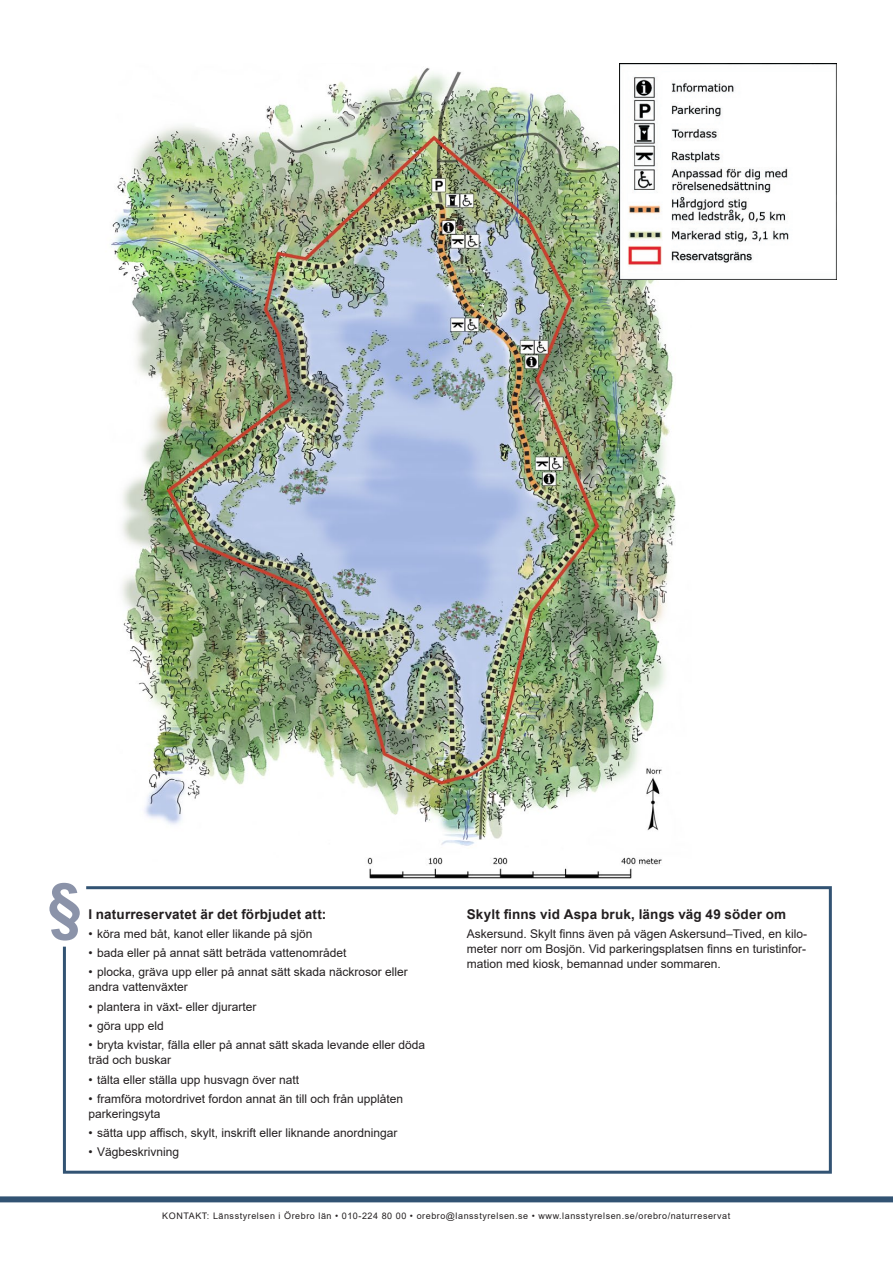
<style>
.page{position:relative;width:893px;height:1263px;background:#fff}
.page>*{position:absolute;margin:0;border:0;box-sizing:border-box;transform-origin:0 0}
.t1{font:700 61.5px "Arial";color:#8b93a9}
.Faktarubrik{font:700 13.5px "Arial";letter-spacing:.01em;color:#231f20}
.Faktatext{font:12px/15px "Arial";color:#231f20}
.t2{font:9px "Arial";letter-spacing:.06em;color:#231f20}
</style>
<div class="page">
<img style="left:111px;top:64px;width:565px;height:815px">
<div style="left:0;top:1196px;width:893px;height:6px;background:#325373"></div>
<svg style="left:62px;top:886px;width:770px;height:288px"></svg>
<img style="left:620px;top:64px;width:217px;height:216px">
<h1 class="t1" style="left:48px;top:863px;width:36px">§</h1>
<h3 class="Faktarubrik" style="left:88px;top:904px;width:239px">I naturreservatet är det förbjudet att:</h3>
<p class="Faktatext" style="left:88px;top:926px;width:225px">• köra med båt, kanot eller likande på sjön</p>
<p class="Faktatext" style="left:88px;top:945px;width:259px">• bada eller på annat sätt beträda vattenområdet</p>
<p class="Faktatext" style="left:88px;top:965px;width:321px">• plocka, gräva upp eller på annat sätt skada näckrosor eller andra vattenväxter</p>
<p class="Faktatext" style="left:88px;top:999px;width:169px">• plantera in växt- eller djurarter</p>
<p class="Faktatext" style="left:88px;top:1018px;width:77px">• göra upp eld</p>
<p class="Faktatext" style="left:88px;top:1037px;width:338px">• bryta kvistar, fälla eller på annat sätt skada levande eller döda träd och buskar</p>
<p class="Faktatext" style="left:88px;top:1072px;width:212px">• tälta eller ställa upp husvagn över natt</p>
<p class="Faktatext" style="left:88px;top:1091px;width:316px">• framföra motordrivet fordon annat än till och från upplåten parkeringsyta</p>
<p class="Faktatext" style="left:88px;top:1125px;width:310px">• sätta upp affisch, skylt, inskrift eller liknande anordningar</p>
<p class="Faktatext" style="left:88px;top:1144px;width:92px">• Vägbeskrivning</p>
<h3 class="Faktarubrik" style="left:467px;top:904px;width:321px">Skylt finns vid Aspa bruk, längs väg 49 söder om</h3>
<p class="Faktatext" style="left:467px;top:926px;width:342px;text-align:justify">Askersund. Skylt finns även på vägen Askersund–Tived, en kilo&shy;meter norr om Bosjön. Vid parkeringsplatsen finns en turistinfor&shy;mation med kiosk, bemannad under sommaren.</p>
<p class="t2" style="left:162px;top:1209px;width:569px">KONTAKT: Länsstyrelsen i Örebro län • 010-224 80 00 • orebro@lansstyrelsen.se • www.lansstyrelsen.se/orebro/naturreservat</p>
</div>
